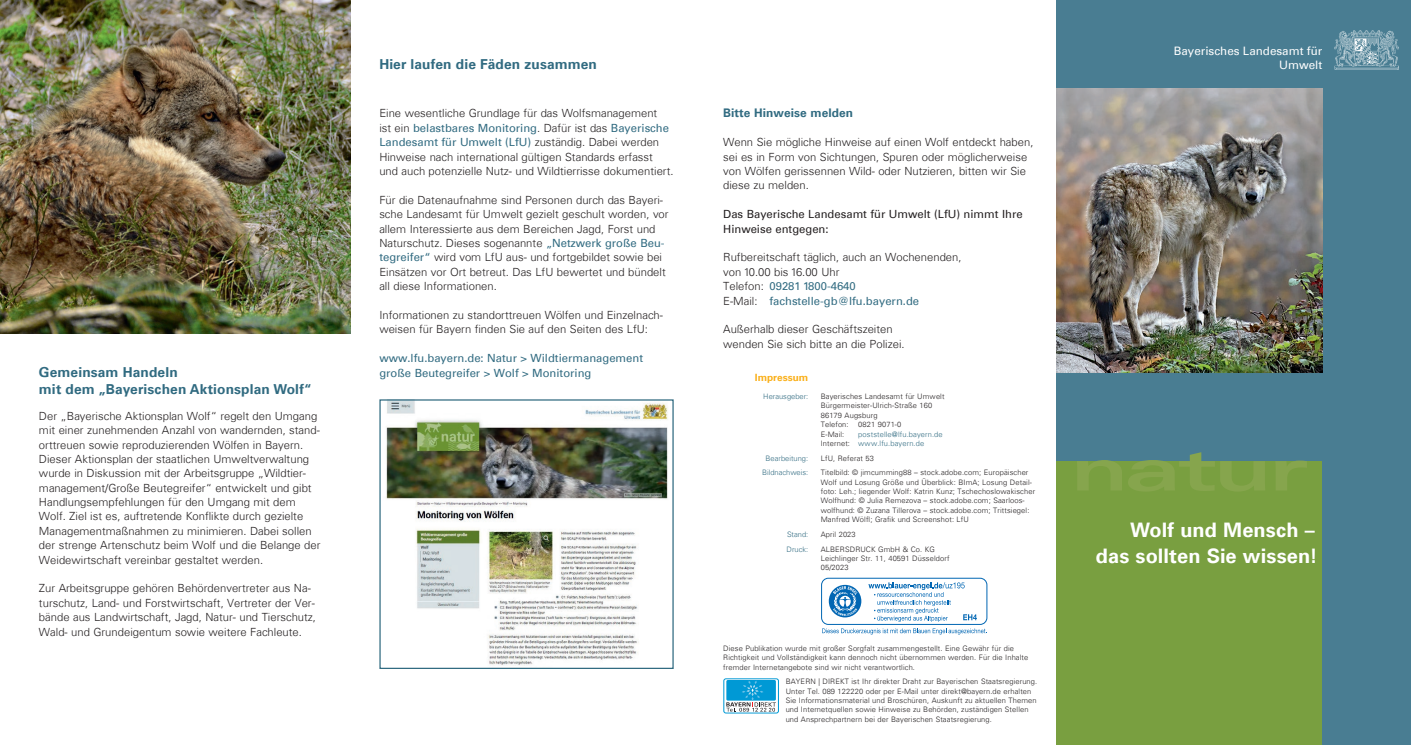
<style>
.page{position:relative;width:1411px;height:745px;background:#fff}
.page>*{position:absolute;margin:0;border:0;box-sizing:border-box;transform-origin:0 0}
.Titelzeile{font:700 20px "Univers Com 65";letter-spacing:.005em;color:#fff}
.HL_Kopfzeile{font:700 13.75px/16.9px "Univers Com 65";letter-spacing:.01em;color:#316b81}
.Zwischen_HL{font:700 11.88px "Univers Com 65";letter-spacing:.005em;color:#316b81}
.Bayerisches_Landesam{font:11.62px "Univers Com 55 Roman";color:#fff}
.Fließtext{font:300 11.25px/14.4px "Univers Com 45";color:#231f20}
.Fließtext-2{font:11.25px/14.4px "Univers Com 55 Roman";color:#316b81}
.Fließtext-3{font:11.25px/14.4px "Univers Com 55 Roman";color:#231f20}
.Impressum_großer_Abs{font:700 10px "Univers Com 65";color:#faaf18}
.Impressum_Fließ{font:300 7.5px/9.4px "Univers Com 45";letter-spacing:.015em;color:#231f20}
.Impressum_Fließ-2{font:300 7.5px/9.4px "Univers Com 45";color:#316b81}
.s1{font-family:"Univers Com 55 Roman";font-weight:400;color:#316b81}
.s2{font-family:"Univers Com 45";font-weight:300;color:#231f20}
.s3{color:#231f20}
</style>
<div class="page">
<div style="left:1056px;top:0;width:354px;height:744px;background:#497d92"></div>
<div style="left:1056px;top:461px;width:266px;height:283px;background:#799f40"></div>
<svg style="left:1077px;top:452px;width:229px;height:39px"></svg>
<img style="left:1334px;top:30px;width:64px;height:39px">
<img style="left:1056px;top:89px;width:266px;height:283px">
<img style="left:0;top:0;width:351px;height:333px">
<img style="left:386px;top:401px;width:282px;height:265px">
<div style="left:821px;top:577px;width:166px;height:47px;border:1px solid #0166b3;border-radius:7px"></div>
<svg style="left:828px;top:584px;width:33px;height:33px"></svg>
<svg style="left:822px;top:628px;width:164px;height:6px"></svg>
<svg style="left:868px;top:582px;width:108px;height:39px"></svg>
<div style="left:723px;top:678px;width:55px;height:34px;border:1px solid #0099d5;border-radius:2px"></div>
<div style="left:726px;top:679px;width:49px;height:21px;background:#b3dff1;border-radius:2px"></div>
<svg style="left:726px;top:680px;width:50px;height:31px;background:#4babd1"></svg>
<h1 class="HL_Kopfzeile" style="left:39px;top:363px;width:274px">Gemeinsam Handeln<br>mit dem „Bayerischen Aktionsplan Wolf“</h1>
<p class="Fließtext" style="left:39px;top:408px;width:283px">Der „Bayerische Aktionsplan Wolf“ regelt den Umgang mit einer zunehmenden Anzahl von wandernden, stand&shy;orttreuen sowie reproduzierenden Wölfen in Bayern.<br>Dieser Aktionsplan der staatlichen Umweltverwaltung wurde in Diskussion mit der Arbeitsgruppe „Wildtier&shy;management/Große Beutegreifer“ entwickelt und gibt Handlungsempfehlungen für den Umgang mit dem Wolf. Ziel ist es, auftretende Konflikte durch gezielte Managementmaßnahmen zu minimieren. Dabei sollen der strenge Artenschutz beim Wolf und die Belange der Weidewirtschaft vereinbar gestaltet werden.</p>
<p class="Fließtext" style="left:39px;top:581px;width:278px">Zur Arbeitsgruppe gehören Behördenvertreter aus Na&shy;turschutz, Land- und Forstwirtschaft, Vertreter der Ver&shy;bände aus Landwirtschaft, Jagd, Natur- und Tierschutz, Wald- und Grundeigentum sowie weitere Fachleute.</p>
<h1 class="HL_Kopfzeile" style="left:379px;top:56px;width:219px">Hier laufen die Fäden zusammen</h1>
<p class="Fließtext" style="left:379px;top:106px;width:296px">Eine wesentliche Grundlage für das Wolfsmanagement<br>ist ein <span class="s1">belastbares Monitoring</span>. Dafür ist das <span class="s1">Bayerische Landesamt für Umwelt (LfU)</span> zuständig. Dabei werden Hinweise nach international gültigen Standards erfasst und auch potenzielle Nutz- und Wildtierrisse dokumentiert.</p>
<p class="Fließtext" style="left:379px;top:192px;width:291px">Für die Datenaufnahme sind Personen durch das Bayeri&shy;sche Landesamt für Umwelt gezielt geschult worden, vor allem Interessierte aus dem Bereichen Jagd, Forst und Naturschutz. Dieses sogenannte <span class="s1">„Netzwerk große Beu&shy;tegreifer“</span> wird vom LfU aus- und fortgebildet sowie bei Einsätzen vor Ort betreut. Das LfU bewertet und bündelt all diese Informationen.</p>
<p class="Fließtext" style="left:379px;top:307px;width:285px">Informationen zu standorttreuen Wölfen und Einzelnach&shy;weisen für Bayern finden Sie auf den Seiten des LfU:</p>
<p class="Fließtext-2" style="left:379px;top:351px;width:265px">www.lfu.bayern.de: Natur &gt; Wildtiermanagement große Beutegreifer &gt; Wolf &gt; Monitoring</p>
<h2 class="Zwischen_HL" style="left:723px;top:106px;width:131px">Bitte Hinweise melden</h2>
<p class="Fließtext" style="left:723px;top:135px;width:312px">Wenn Sie mögliche Hinweise auf einen Wolf entdeckt haben, sei es in Form von Sichtungen, Spuren oder möglicherweise von Wölfen gerissennen Wild- oder Nutzieren, bitten wir Sie diese zu melden.</p>
<p class="Fließtext-3" style="left:723px;top:207px;width:301px">Das Bayerische Landesamt für Umwelt (LfU) nimmt Ihre<br>Hinweise entgegen:</p>
<p class="Fließtext" style="left:723px;top:250px;width:240px">Rufbereitschaft täglich, auch an Wochenenden,</p>
<p class="Fließtext" style="left:723px;top:264px;width:118px">von 10.00 bis 16.00 Uhr</p>
<p class="Fließtext-2" style="left:723px;top:279px;width:134px"><span class="s2">Telefon:</span> 09281 1800-4640</p>
<p class="Fließtext-2" style="left:723px;top:293px;width:197px"><span class="s2">E-Mail:</span> fachstelle-gb@lfu.bayern.de</p>
<p class="Fließtext" style="left:723px;top:322px;width:183px">Außerhalb dieser Geschäftszeiten wenden Sie sich bitte an die Polizei.</p>
<p class="Impressum_großer_Abs" style="left:754px;top:371px;width:55px">Impressum</p>
<p class="Impressum_Fließ-2" style="left:763px;top:391px;width:47px">Herausgeber:</p>
<p class="Impressum_Fließ" style="left:820px;top:391px;width:125px">Bayerisches Landesamt für Umwelt<br>Bürgermeister-Ulrich-Straße 160<br>86179 Augsburg<br>Telefon:</p>
<p class="Impressum_Fließ" style="left:858px;top:419px;width:45px">0821 9071-0</p>
<p class="Impressum_Fließ-2" style="left:820px;top:429px;width:123px;text-indent:38px">poststelle@lfu.bayern.de<br><span class="s3">Internet:</span> www.lfu.bayern.de</p>
<p class="Impressum_Fließ" style="left:820px;top:429px;width:25px">E-Mail:</p>
<p class="Impressum_Fließ-2" style="left:765px;top:453px;width:44px">Bearbeitung:</p>
<p class="Impressum_Fließ" style="left:820px;top:453px;width:55px">LfU, Referat 53</p>
<p class="Impressum_Fließ-2" style="left:762px;top:467px;width:48px">Bildnachweis:</p>
<p class="Impressum_Fließ" style="left:820px;top:467px;width:216px">Titelbild: © jimcumming88 – stock.adobe.com; Europäischer Wolf und Losung Größe und Überblick: BImA; Losung Detail&shy;foto: Leh.; liegender Wolf: Katrin Kunz; Tschechoslowakischer Wolfhund: © Julia Remezova – stock.adobe.com; Saarloos&shy;wolfhund: © Zuzana Tillerova – stock.adobe.com; Trittsiegel:<br>Manfred Wölfl; Grafik und Screenshot: LfU</p>
<p class="Impressum_Fließ-2" style="left:787px;top:529px;width:23px">Stand:</p>
<p class="Impressum_Fließ" style="left:820px;top:529px;width:36px">April 2023</p>
<p class="Impressum_Fließ-2" style="left:786px;top:544px;width:23px">Druck:</p>
<p class="Impressum_Fließ" style="left:820px;top:544px;width:130px">ALBERSDRUCK GmbH &amp; Co. KG<br>Leichlinger Str. 11, 40591 Düsseldorf<br>05/2023</p>
<p class="Impressum_Fließ" style="left:723px;top:643px;width:306px">Diese Publikation wurde mit großer Sorgfalt zusammengestellt. Eine Gewähr für die<br>Richtigkeit und Vollständigkeit kann dennoch nicht übernommen werden. Für die Inhalte fremder Internetangebote sind wir nicht verantwortlich.</p>
<p class="Impressum_Fließ" style="left:785px;top:676px;width:253px">BAYERN | DIREKT ist Ihr direkter Draht zur Bayerischen Staatsregierung.<br>Unter Tel. 089 122220 oder per E-Mail unter direkt@bayern.de erhalten Sie Informationsmaterial und Broschüren, Auskunft zu aktuellen Themen und Internetquellen sowie Hinweise zu Behörden, zuständigen Stellen und Ansprechpartnern bei der Bayerischen Staatsregierung.</p>
<p class="Bayerisches_Landesam" style="left:1173px;top:44px;width:150px">Bayerisches Landesamt für</p>
<p class="Bayerisches_Landesam" style="left:1279px;top:58px;width:45px">Umwelt</p>
<h1 class="Titelzeile" style="left:1130px;top:517px;width:186px">Wolf und Mensch –</h1>
<h1 class="Titelzeile" style="left:1095px;top:544px;width:223px">das sollten Sie wissen!</h1>
</div>
